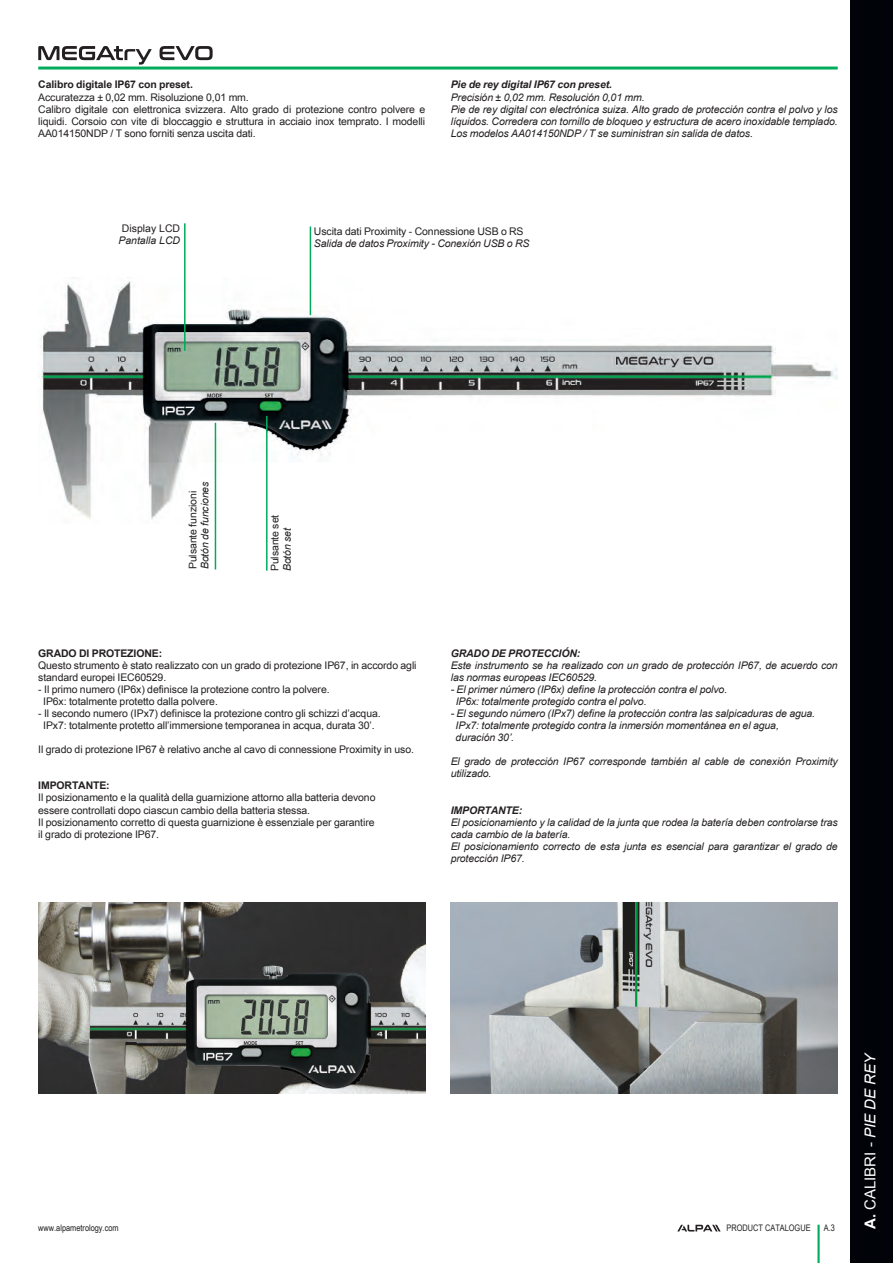
<style>
.page{position:relative;width:893px;height:1263px;background:#fff}
.page>*{position:absolute;margin:0;border:0;box-sizing:border-box;transform-origin:0 0}
.t1{font:15px "Arial Link";color:#fff}
.t2{font:10.5px/12px "Arial Link";letter-spacing:-.01em;color:#231f20}
.t3{font:italic 10.5px/12px "Arial Link";letter-spacing:-.01em;color:#231f20}
.t4{font:700 10.5px "Arial Link";letter-spacing:-.01em;color:#231f20}
.t5{font:italic 700 10.5px "Arial Link";letter-spacing:-.01em;color:#231f20}
.t6{font:9px "Arial Link Narrow";color:#231f20}
.s1{font-weight:700}
.s2{font-style:italic}
</style>
<div class="page">
<div style="left:850px;top:0;width:43px;height:1263px;background:#000408"></div>
<svg style="left:677px;top:1225px;width:43px;height:6px"></svg>
<hr style="left:817px;top:1225px;width:3px;height:38px;background:#00ab5b">
<hr style="left:38px;top:67px;width:800px;height:3px;background:#00ab5b">
<svg style="left:38px;top:46px;width:114px;height:19px"></svg>
<svg style="left:160px;top:46px;width:53px;height:14px"></svg>
<img style="left:38px;top:277px;width:800px;height:246px">
<hr style="left:184px;top:223px;width:2px;height:128px;background:#00ab5b">
<hr style="left:310px;top:226px;width:1px;height:89px;background:#00ab5b">
<hr style="left:215px;top:423px;width:1px;height:146px;background:#00ab5b">
<hr style="left:266px;top:416px;width:2px;height:155px;background:#00ab5b">
<img style="left:38px;top:902px;width:387px;height:191px">
<img style="left:451px;top:902px;width:387px;height:191px">
<p class="t4" style="left:38px;top:79px;width:156px">Calibro digitale IP67 con preset.</p>
<p class="t2" style="left:38px;top:91px;width:389px">Accuratezza ± 0,02 mm. Risoluzione 0,01 mm.<br>Calibro digitale con elettronica svizzera. Alto grado di protezione contro polvere e liquidi. Corsoio con vite di bloccaggio e struttura in acciaio inox temprato. I modelli AA014150NDP / T sono forniti senza uscita dati.</p>
<p class="t5" style="left:451px;top:79px;width:163px">Pie de rey digital IP67 con preset.</p>
<p class="t3" style="left:451px;top:91px;width:389px">Precisión ± 0,02 mm. Resolución 0,01 mm.<br>Pie de rey digital con electrónica suiza. Alto grado de protección contra el polvo y los líquidos. Corredera con tornillo de bloqueo y estructura de acero inoxidable templado.<br>Los modelos AA014150NDP / T se suministran sin salida de datos.</p>
<p class="t2" style="left:122px;top:222px;width:60px">Display LCD</p>
<p class="t3" style="left:118px;top:234px;width:63px">Pantalla LCD</p>
<p class="t2" style="left:314px;top:225px;width:211px">Uscita dati Proximity - Connessione USB o RS</p>
<p class="t3" style="left:314px;top:237px;width:217px">Salida de datos Proximity - Conexión USB o RS</p>
<p class="t2" style="left:187px;top:569px;width:80px;rotate:-90deg">Pulsante funzioni</p>
<p class="t3" style="left:199px;top:569px;width:89px;rotate:-90deg">Botón de funciones</p>
<p class="t2" style="left:269px;top:571px;width:58px;rotate:-90deg">Pulsante set</p>
<p class="t3" style="left:281px;top:571px;width:45px;rotate:-90deg">Botón set</p>
<p class="t4" style="left:38px;top:647px;width:125px">GRADO DI PROTEZIONE:</p>
<p class="t2" style="left:38px;top:659px;width:380px">Questo strumento è stato realizzato con un grado di protezione IP67, in accordo agli standard europei IEC60529.</p>
<p class="t2" style="left:43px;top:683px;width:288px;text-indent:-5px">- Il primo numero (IP6x) definisce la protezione contro la polvere.<br>IP6x: totalmente protetto dalla polvere.</p>
<p class="t2" style="left:38px;top:707px;width:344px;text-align:center">- Il secondo numero (IPx7) definisce la protezione contro gli schizzi d’acqua.<br>IPx7: totalmente protetto all’immersione temporanea in acqua, durata 30’.</p>
<p class="t2" style="left:38px;top:743px;width:377px">Il grado di protezione IP67 è relativo anche al cavo di connessione Proximity in uso.</p>
<p class="t4" style="left:38px;top:780px;width:73px">IMPORTANTE:</p>
<p class="t2" style="left:38px;top:792px;width:339px">Il posizionamento e la qualità della guarnizione attorno alla batteria devono essere controllati dopo ciascun cambio della batteria stessa.<br>Il posizionamento corretto di questa guarnizione è essenziale per garantire il grado di protezione IP67.</p>
<p class="t5" style="left:451px;top:647px;width:131px">GRADO DE PROTECCIÓN:</p>
<p class="t3" style="left:451px;top:659px;width:389px">Este instrumento se ha realizado con un grado de protección IP67, de acuerdo con las normas europeas IEC60529.</p>
<p class="t3" style="left:456px;top:683px;width:273px;text-indent:-5px">- El primer número (IP6x) define la protección contra el polvo.<br>IP6x: totalmente protegido contra el polvo.</p>
<p class="t3" style="left:456px;top:707px;width:361px;text-indent:-5px">- El segundo número (IPx7) define la protección contra las salpicaduras de agua.<br>IPx7: totalmente protegido contra la inmersión momentánea en el agua, duración 30’.</p>
<p class="t3" style="left:451px;top:755px;width:389px">El grado de protección IP67 corresponde también al cable de conexión Proximity utilizado.</p>
<p class="t5" style="left:451px;top:804px;width:73px">IMPORTANTE:</p>
<p class="t3" style="left:451px;top:816px;width:389px">El posicionamiento y la calidad de la junta que rodea la batería deben controlarse tras cada cambio de la batería.<br>El posicionamiento correcto de esta junta es esencial para garantizar el grado de protección IP67.</p>
<p class="t6" style="left:38px;top:1223px;width:82px">www.alpametrology.com</p>
<p class="t6" style="left:726px;top:1223px;width:86px">PRODUCT CATALOGUE</p>
<p class="t6" style="left:824px;top:1223px;width:13px">A.3</p>
<h1 class="t1" style="left:862px;top:1229px;width:178px;rotate:-90deg"><span class="s1">A.</span> CALIBRI - <span class="s2">PIE DE REY</span></h1>
</div>
